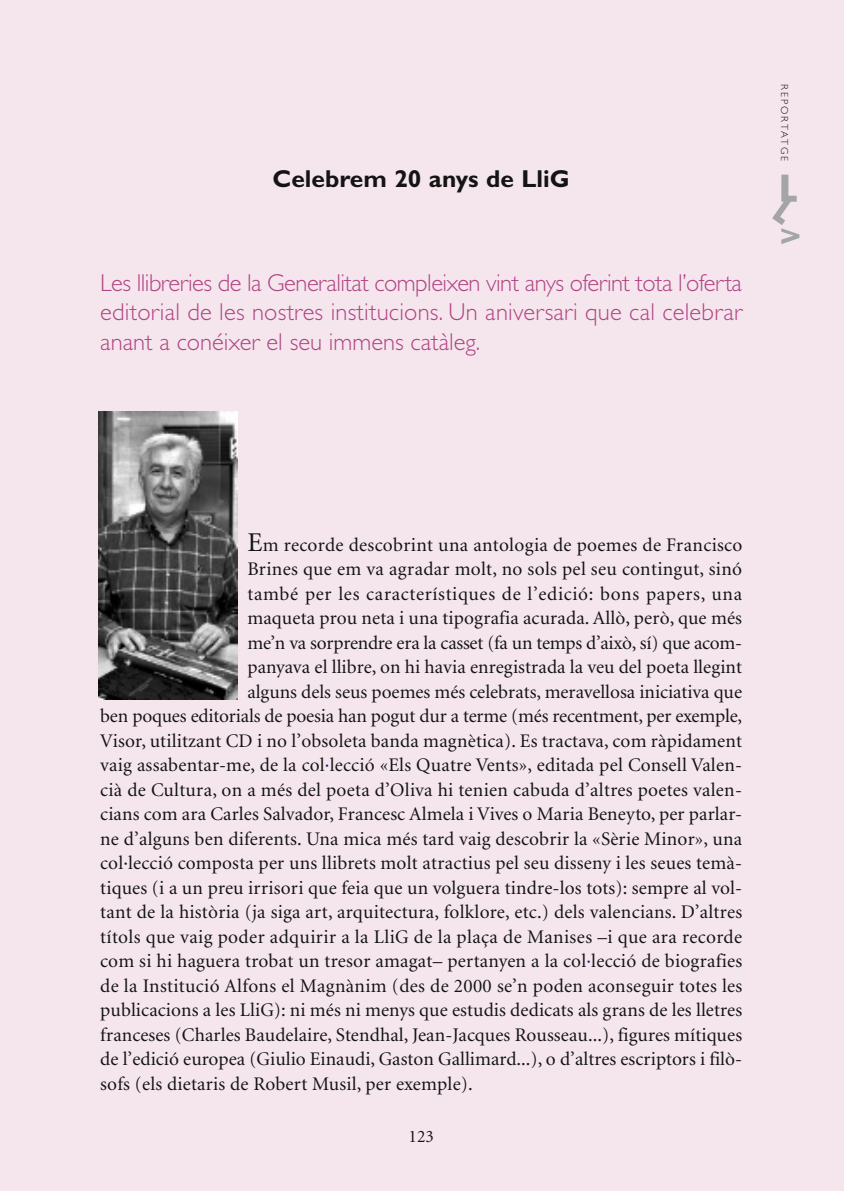
<style>
.page{position:relative;width:844px;height:1191px;background:#fff}
.page>*{position:absolute;margin:0;border:0;box-sizing:border-box;transform-origin:0 0}
.t1{font:300 24.5px/29.8px "Gill Sans";color:#b14484;text-align:justify}
.t2{font:700 24.5px "Gill Sans";color:#141414}
.t3{font:19.25px "Minion";letter-spacing:.01em;color:#141414}
.t4{font:19.25px "Minion";letter-spacing:-.01em;color:#141414}
.t5{font:19.25px "Minion";letter-spacing:-.015em;color:#141414}
.t6{font:19.25px "Minion";letter-spacing:.035em;color:#141414}
.t7{font:17.5px "Minion";color:#141414}
.t8{font:300 10.15px "Gill Sans";letter-spacing:.2em;color:#141414}
.s1{font-size:27.12px}
.s2{color:#1d2065}
</style>
<div class="page">
<div style="left:0;top:0;width:843px;height:1191px;background:#f5e6ed"></div>
<svg style="left:772px;top:175px;width:27px;height:69px"></svg>
<img style="left:98px;top:411px;width:139px;height:288px">
<p class="t2" style="left:272px;top:171px;width:299px">Celebrem 20 anys de LliG</p>
<p class="t1" style="left:100px;top:270px;width:643px">Les llibreries de la Generalitat compleixen vint anys oferint tota l’oferta editorial de les nostres institucions. Un aniversari que cal celebrar anant a conéixer el seu immens catàleg.</p>
<p class="t8" style="left:788px;top:84px;width:78px;rotate:90deg">REPORTATGE</p>
<p class="t3" style="left:247px;top:537px;width:496px"><span class="s1">E</span>m recorde descobrint una antologia de poemes de Francisco</p>
<p class="t3" style="left:247px;top:561px;width:496px">Brines que em va agradar molt, no sols pel seu contingut, sinó</p>
<p class="t6" style="left:247px;top:586px;width:496px">també per les característiques de l’edició: bons papers, una</p>
<p class="t3" style="left:247px;top:610px;width:496px">maqueta prou neta i una tipografia acurada. Allò, però, que més</p>
<p class="t5" style="left:247px;top:635px;width:496px">me’n va sorprendre era la casset (fa un temps d’això, sí) que acom-</p>
<p class="t3" style="left:247px;top:659px;width:496px">panyava el llibre, on hi havia enregistrada la veu del poeta llegint</p>
<p class="t3" style="left:247px;top:684px;width:496px">alguns dels seus poemes més celebrats, meravellosa iniciativa que</p>
<p class="t4" style="left:100px;top:708px;width:643px">ben poques editorials de poesia han pogut dur a terme (més recentment, per exemple,</p>
<p class="t3" style="left:100px;top:733px;width:643px">Visor, utilitzant CD i no l’obsoleta banda magnètica). Es tractava, com ràpidament</p>
<p class="t3" style="left:100px;top:757px;width:643px">vaig assabentar-me, de la col<span class="s2">·</span>lecció «Els Quatre Vents», editada pel Consell Valen-</p>
<p class="t3" style="left:100px;top:782px;width:643px">cià de Cultura, on a més del poeta d’Oliva hi tenien cabuda d’altres poetes valen-</p>
<p class="t3" style="left:100px;top:806px;width:643px">cians com ara Carles Salvador, Francesc Almela i Vives o Maria Beneyto, per parlar-</p>
<p class="t3" style="left:100px;top:831px;width:643px">ne d’alguns ben diferents. Una mica més tard vaig descobrir la «Sèrie Minor», una</p>
<p class="t3" style="left:100px;top:855px;width:643px">col·lecció composta per uns llibrets molt atractius pel seu disseny i les seues temà-</p>
<p class="t3" style="left:100px;top:880px;width:643px">tiques (i a un preu irrisori que feia que un volguera tindre-los tots): sempre al vol-</p>
<p class="t3" style="left:100px;top:904px;width:643px">tant de la història (ja siga art, arquitectura, folklore, etc.) dels valencians. D’altres</p>
<p class="t3" style="left:100px;top:929px;width:643px">títols que vaig poder adquirir a la LliG de la plaça de Manises –i que ara recorde</p>
<p class="t3" style="left:100px;top:953px;width:643px">com si hi haguera trobat un tresor amagat– pertanyen a la col<span class="s2">·</span>lecció de biografies</p>
<p class="t3" style="left:100px;top:978px;width:643px">de la Institució Alfons el Magnànim (des de 2000 se’n poden aconseguir totes les</p>
<p class="t3" style="left:100px;top:1002px;width:643px">publicacions a les LliG): ni més ni menys que estudis dedicats als grans de les lletres</p>
<p class="t3" style="left:100px;top:1027px;width:643px">franceses (Charles Baudelaire, Stendhal, Jean-Jacques Rousseau...), figures mítiques</p>
<p class="t3" style="left:100px;top:1051px;width:643px">de l’edició europea (Giulio Einaudi, Gaston Gallimard...), o d’altres escriptors i filò-</p>
<p class="t3" style="left:100px;top:1076px;width:374px">sofs (els dietaris de Robert Musil, per exemple).</p>
<p class="t7" style="left:408px;top:1130px;width:27px">123</p>
</div>
